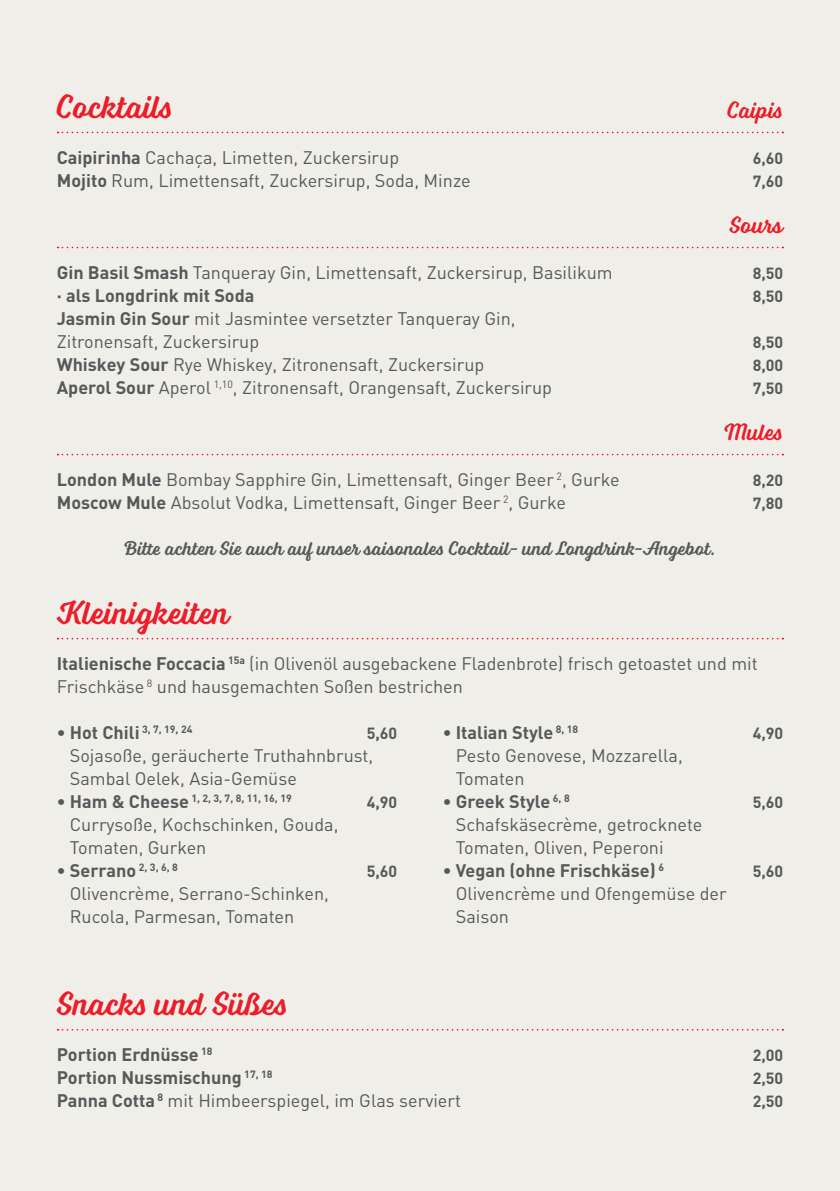
<style>
.page{position:relative;width:840px;height:1191px;background:#fff}
.page>*{position:absolute;margin:0;border:0;box-sizing:border-box;transform-origin:0 0}
.t1{font:34px "Voltage";color:#ec1c29}
.t2{font:24px "Voltage";color:#ec1c29}
.t3{font:20px "Voltage";color:#57585a}
.t4{font:18px/23px "DIN";color:#57585a}
.t5{font:700 18px "DIN";color:#57585a}
.t6{font:700 16px "DIN";color:#57585a}
.t7{font:700 10.4px "DIN";color:#57585a}
.s1{font-weight:700}
.s2{font-size:18px}
</style>
<div class="page">
<div style="left:0;top:0;width:839px;height:1191px;background:#efeee8"></div>
<svg style="left:57px;top:132px;width:726px;height:1px"></svg>
<svg style="left:57px;top:247px;width:726px;height:1px"></svg>
<svg style="left:57px;top:454px;width:726px;height:1px"></svg>
<svg style="left:57px;top:638px;width:726px;height:1px"></svg>
<svg style="left:57px;top:1029px;width:726px;height:1px"></svg>
<h1 class="t1" style="left:57px;top:86px;width:118px">Cocktails</h1>
<h2 class="t2" style="left:727px;top:96px;width:57px">Caipis</h2>
<p class="t4" style="left:57px;top:146px;width:344px"><span class="s1">Caipirinha</span> Cachaça, Limetten, Zuckersirup</p>
<p class="t6" style="left:752px;top:148px;width:32px">6,60</p>
<p class="t4" style="left:57px;top:169px;width:415px"><span class="s1">Mojito</span> Rum, Limettensaft, Zuckersirup, Soda, Minze</p>
<p class="t6" style="left:752px;top:171px;width:32px">7,60</p>
<h2 class="t2" style="left:729px;top:211px;width:54px">Sours</h2>
<p class="t4" style="left:57px;top:261px;width:557px"><span class="s1">Gin Basil Smash</span> Tanqueray Gin, Limettensaft, Zuckersirup, Basilikum</p>
<p class="t6" style="left:752px;top:263px;width:32px">8,50</p>
<p class="t5" style="left:57px;top:284px;width:199px">· als Longdrink mit Soda</p>
<p class="t6" style="left:752px;top:286px;width:32px">8,50</p>
<p class="t4" style="left:57px;top:307px;width:460px"><span class="s1">Jasmin Gin Sour</span> mit Jasmintee versetzter Tanqueray Gin,<br>Zitronensaft, Zuckersirup</p>
<p class="t6" style="left:752px;top:332px;width:32px">8,50</p>
<p class="t4" style="left:57px;top:353px;width:429px"><span class="s1">Whiskey Sour</span> Rye Whiskey, Zitronensaft, Zuckersirup</p>
<p class="t6" style="left:752px;top:355px;width:32px">8,00</p>
<p class="t4" style="left:57px;top:376px;width:496px"><span class="s1">Aperol Sour</span> Aperol <sup>1,10</sup>, Zitronensaft, Orangensaft, Zuckersirup</p>
<p class="t6" style="left:752px;top:378px;width:32px">7,50</p>
<h2 class="t2" style="left:724px;top:418px;width:60px">Mules</h2>
<p class="t4" style="left:57px;top:468px;width:564px"><span class="s1">London Mule</span> Bombay Sapphire Gin, Limettensaft, Ginger Beer <sup>2</sup>, Gurke</p>
<p class="t6" style="left:752px;top:470px;width:32px">8,20</p>
<p class="t4" style="left:57px;top:491px;width:510px"><span class="s1">Moscow Mule</span> Absolut Vodka, Limettensaft, Ginger Beer <sup>2</sup>, Gurke</p>
<p class="t6" style="left:752px;top:493px;width:32px">7,80</p>
<p class="t3" style="left:124px;top:536px;width:592px">Bitte achten Sie auch auf unser saisonales Cocktail- und Longdrink-Angebot.</p>
<h1 class="t1" style="left:57px;top:592px;width:174px">Kleinigkeiten</h1>
<p class="t4" style="left:57px;top:652px;width:702px"><span class="s1">Italienische Foccacia</span> <sup>15a</sup> (in Olivenöl ausgebackene Fladenbrote) frisch getoastet und mit<br>Frischkäse <sup>8</sup> und hausgemachten Soßen bestrichen</p>
<p class="t5" style="left:57px;top:721px;width:137px">• Hot Chili <sup>3,</sup> <sup>7,</sup> <sup>19,</sup> <sup>24</sup></p>
<p class="t6" style="left:366px;top:723px;width:32px">5,60</p>
<p class="t4" style="left:70px;top:744px;width:305px">Sojasoße, geräucherte Truthahnbrust,<br>Sambal Oelek, Asia-Gemüse</p>
<p class="t7" style="left:57px;top:791px;width:236px"><span class="s2">• Ham &amp; Cheese</span> 1, 2, 3, 7, 8, 11, 16, 19</p>
<p class="t6" style="left:366px;top:792px;width:32px">4,90</p>
<p class="t4" style="left:70px;top:813px;width:270px">Currysoße, Kochschinken, Gouda,<br>Tomaten, Gurken</p>
<p class="t5" style="left:57px;top:859px;width:122px">• Serrano <sup>2,</sup> <sup>3,</sup> <sup>6,</sup> <sup>8</sup></p>
<p class="t6" style="left:366px;top:861px;width:32px">5,60</p>
<p class="t4" style="left:70px;top:882px;width:260px">Olivencrème, Serrano-Schinken,<br>Rucola, Parmesan, Tomaten</p>
<p class="t5" style="left:442px;top:721px;width:137px">• Italian Style <sup>8,</sup> <sup>18</sup></p>
<p class="t6" style="left:752px;top:723px;width:32px">4,90</p>
<p class="t4" style="left:455px;top:744px;width:228px">Pesto Genovese, Mozzarella,<br>Tomaten</p>
<p class="t5" style="left:442px;top:790px;width:128px">• Greek Style <sup>6,</sup> <sup>8</sup></p>
<p class="t6" style="left:752px;top:792px;width:32px">5,60</p>
<p class="t4" style="left:455px;top:813px;width:248px">Schafskäsecrème, getrocknete<br>Tomaten, Oliven, Peperoni</p>
<p class="t5" style="left:442px;top:859px;width:223px">• Vegan (ohne Frischkäse) <sup>6</sup></p>
<p class="t6" style="left:752px;top:861px;width:32px">5,60</p>
<p class="t4" style="left:455px;top:882px;width:272px">Olivencrème und Ofengemüse der<br>Saison</p>
<h1 class="t1" style="left:57px;top:983px;width:232px">Snacks und Süßes</h1>
<p class="t5" style="left:57px;top:1043px;width:157px">Portion Erdnüsse <sup>18</sup></p>
<p class="t6" style="left:752px;top:1045px;width:32px">2,00</p>
<p class="t5" style="left:57px;top:1066px;width:217px">Portion Nussmischung <sup>17,</sup> <sup>18</sup></p>
<p class="t6" style="left:752px;top:1068px;width:32px">2,50</p>
<p class="t4" style="left:57px;top:1089px;width:405px"><span class="s1">Panna Cotta</span> <sup>8</sup> mit Himbeerspiegel, im Glas serviert</p>
<p class="t6" style="left:752px;top:1091px;width:32px">2,50</p>
</div>
